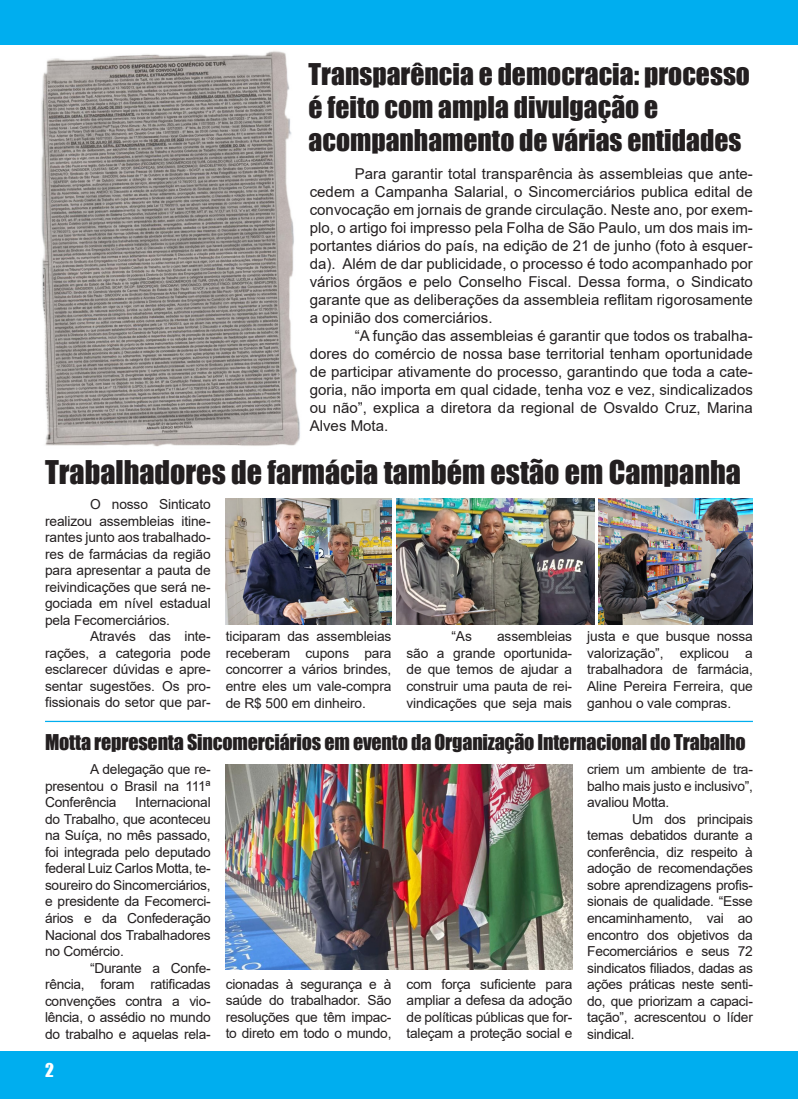
<style>
.page{position:relative;width:798px;height:1099px;background:#fff}
.page>*{position:absolute;margin:0;border:0;box-sizing:border-box;transform-origin:0 0}
.t1{font:30px "Impact";color:#231f20}
.t2{font:27.5px/33px "Impact";color:#231f20}
.t3{font:20px "Impact";letter-spacing:-.01em;color:#231f20}
.t4{font:17.5px "Impact";color:#fff}
.t5{font:15px/18px "Arial";color:#231f20;text-align:justify}
.t6{font:13.75px/16.5px "Arial";letter-spacing:-.02em;color:#231f20;text-align:justify}
</style>
<div class="page">
<div style="left:1px;top:0;width:796px;height:45px;background:#00aeef"></div>
<div style="left:1px;top:1051px;width:796px;height:47px;background:#00aeef"></div>
<img style="left:226px;top:499px;width:165px;height:125px">
<img style="left:396px;top:499px;width:198px;height:125px">
<img style="left:598px;top:499px;width:154px;height:125px">
<img style="left:226px;top:764px;width:346px;height:205px">
<hr style="left:45px;top:720px;width:707px;height:2px;background:#00aeef">
<img style="left:41px;top:51px;width:259px;height:396px">
<p class="t2" style="left:308px;top:57px;width:442px">Transparência e democracia: processo é feito com ampla divulgação e</p>
<p class="t2" style="left:308px;top:123px;width:434px">acompanhamento de várias entidades</p>
<p class="t5" style="left:310px;top:165px;width:444px;text-indent:45px">Para garantir total transparência às assembleias que ante&shy;cedem a Campanha Salarial, o Sincomerciários publica edital de convocação em jornais de grande circulação. Neste ano, por exem&shy;plo, o artigo foi impresso pela Folha de São Paulo, um dos mais im&shy;portantes diários do país, na edição de 21 de junho (foto à esquer&shy;da). Além de dar publicidade, o processo é todo acompanhado por vários órgãos e pelo Conselho Fiscal. Dessa forma, o Sindicato garante que as deliberações da assembleia reflitam rigorosamente a opinião dos comerciários.</p>
<p class="t5" style="left:310px;top:327px;width:444px;text-indent:45px">“A função das assembleias é garantir que todos os trabalha&shy;dores do comércio de nossa base territorial tenham oportunidade de participar ativamente do processo, garantindo que toda a cate&shy;goria, não importa em qual cidade, tenha voz e vez, sindicalizados ou não”, explica a diretora da regional de Osvaldo Cruz, Marina Alves Mota.</p>
<p class="t1" style="left:45px;top:448px;width:697px">Trabalhadores de farmácia também estão em Campanha</p>
<p class="t6" style="left:45px;top:496px;width:167px;text-indent:45px">O nosso Sinticato realizou assembleias itine&shy;rantes junto aos trabalhado&shy;res de farmácias da região para apresentar a pauta de reivindicações que será ne&shy;gociada em nível estadual pela Fecomerciários.</p>
<p class="t6" style="left:45px;top:628px;width:167px;text-indent:45px">Através das inte&shy;rações, a categoria pode esclarecer dúvidas e apre&shy;sentar sugestões. Os pro&shy;fissionais do setor que par-</p>
<p class="t6" style="left:226px;top:628px;width:167px">ticiparam das assembleias receberam cupons para concorrer a vários brindes, entre eles um vale-compra de R$ 500 em dinheiro.</p>
<p class="t6" style="left:451px;top:628px;width:22px">“As</p>
<p class="t6" style="left:406px;top:628px;width:167px;text-indent:91px">assembleias são a grande oportunida&shy;de que temos de ajudar a construir uma pauta de rei&shy;vindicações que seja mais</p>
<p class="t6" style="left:587px;top:628px;width:167px">justa e que busque nossa valorização”, explicou a trabalhadora de farmácia, Aline Pereira Ferreira, que ganhou o vale compras.</p>
<p class="t3" style="left:45px;top:726px;width:701px">Motta representa Sincomerciários em evento da Organização Internacional do Trabalho</p>
<p class="t6" style="left:45px;top:761px;width:167px;text-indent:45px">A delegação que re&shy;presentou o Brasil na 111ª Conferência</p>
<p class="t6" style="left:587px;top:761px;width:167px">criem um ambiente de tra&shy;balho mais justo e inclusivo”, avaliou Motta.</p>
<p class="t6" style="left:587px;top:810px;width:167px;text-indent:45px">Um dos principais temas debatidos durante a conferência, diz respeito à adoção de recomendações sobre aprendizagens profis&shy;sionais de qualidade. “Esse encaminhamento, vai ao encontro dos objetivos da Fecomerciários e seus 72 sindicatos filiados, dadas as ações práticas neste senti&shy;do, que priorizam a capaci&shy;tação”, acrescentou o líder sindical.</p>
<p class="t6" style="left:45px;top:794px;width:167px;text-indent:90px">Internacional do Trabalho, que aconteceu na Suíça, no mês passado, foi integrada pelo deputado federal Luiz Carlos Motta, te&shy;soureiro do Sincomerciários, e presidente da Fecomerci&shy;ários e da Confederação Nacional dos Trabalhadores no Comércio.</p>
<p class="t6" style="left:45px;top:959px;width:167px;text-indent:45px">“Durante a Confe&shy;rência, foram ratificadas convenções contra a vio&shy;lência, o assédio no mundo do trabalho e aquelas rela-</p>
<p class="t6" style="left:226px;top:975px;width:167px">cionadas à segurança e à saúde do trabalhador. São resoluções que têm impac&shy;to direto em todo o mundo,</p>
<p class="t6" style="left:406px;top:975px;width:167px">com força suficiente para ampliar a defesa da adoção de políticas públicas que for&shy;taleçam a proteção social e</p>
<p class="t4" style="left:45px;top:1056px;width:10px">2</p>
</div>
